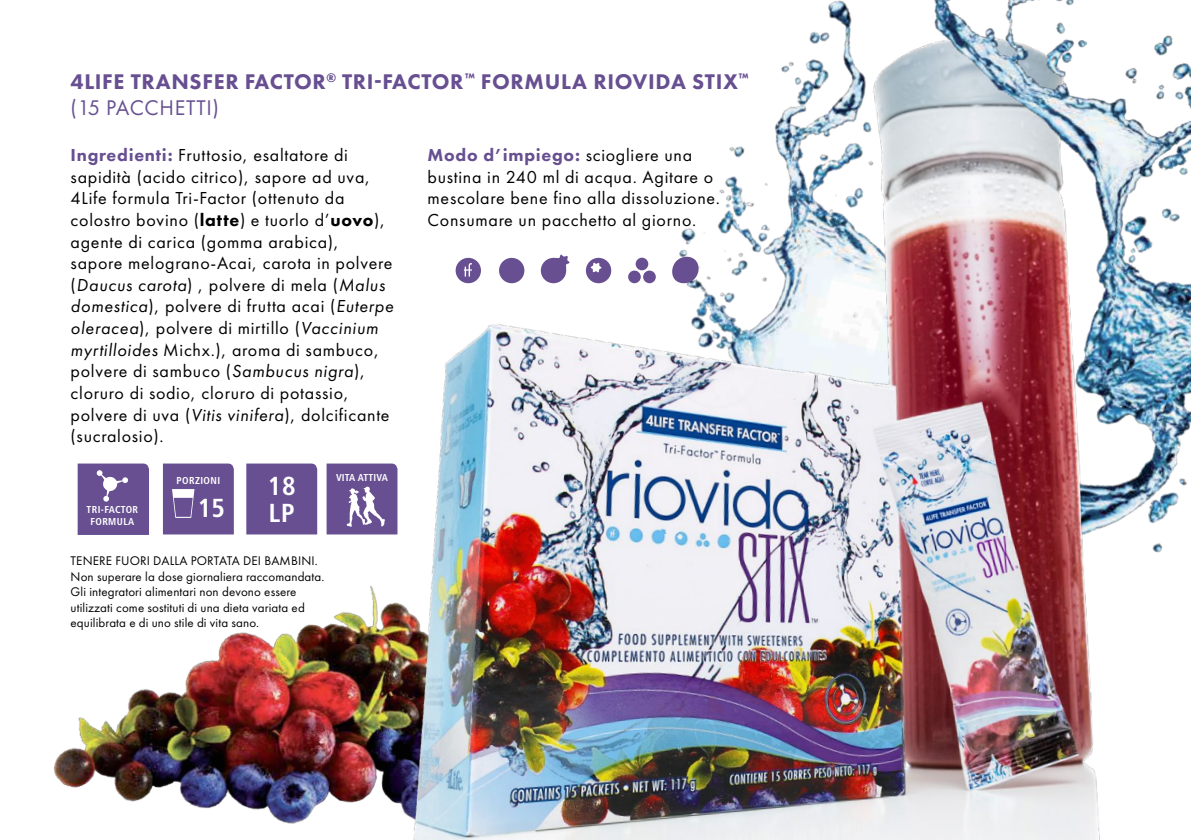
<style>
.page{position:relative;width:1191px;height:840px;background:#fff}
.page>*{position:absolute;margin:0;border:0;box-sizing:border-box;transform-origin:0 0}
.t1{font:700 condensed 26px "Frutiger LT Std";color:#fff}
.t2{font:800 22px/25.6px "Futura PT";letter-spacing:.03em;color:#674f91}
.t3{font:18px/21.6px "Futura PT";letter-spacing:.04em;color:#000}
.t4{font:13px/15.6px "Futura PT";letter-spacing:.01em;color:#000}
.t5{font:700 condensed 10px/12px "Frutiger LT Std";letter-spacing:.04em;color:#fff;text-align:center}
.t6{font:700 condensed 10px "Frutiger LT Std";letter-spacing:.02em;color:#fff}
.s1{font-weight:400}
.s2{font-weight:800;color:#674f91}
.s3{font-weight:800}
.s4{font-style:italic}
</style>
<div class="page">
<img style="left:53px;top:636px;width:177px;height:173px">
<img style="left:1163px;top:170px;width:28px;height:349px">
<img style="left:230px;top:0;width:933px;height:839px">
<img style="left:898px;top:0;width:293px;height:170px">
<svg style="left:326px;top:463px;width:71px;height:71px;background:#79649e"></svg>
<div style="left:246px;top:463px;width:71px;height:71px;background:#674f91"></div>
<svg style="left:78px;top:463px;width:71px;height:71px;background:#705997"></svg>
<svg style="left:163px;top:463px;width:71px;height:71px;background:#6f5997"></svg>
<div style="left:499px;top:258px;width:25px;height:25px;background:#674f91;border-radius:50%"></div>
<div style="left:628px;top:270px;width:13px;height:13px;background:#674f91;border-radius:50%"></div>
<div style="left:643px;top:270px;width:13px;height:13px;background:#674f91;border-radius:50%"></div>
<div style="left:635px;top:257px;width:13px;height:13px;background:#674f91;border-radius:50%"></div>
<svg style="left:670px;top:255px;width:30px;height:30px"></svg>
<svg style="left:586px;top:258px;width:25px;height:25px"></svg>
<div style="left:541px;top:258px;width:25px;height:25px;background:#674f91;border-radius:50%"></div>
<svg style="left:556px;top:254px;width:13px;height:14px"></svg>
<svg style="left:455px;top:258px;width:26px;height:25px"></svg>
<p class="t2" style="left:71px;top:69px;width:679px">4LIFE TRANSFER FACTOR<sup>®</sup> TRI-FACTOR<sup>™</sup> FORMULA RIOVIDA STIX<sup>™ </sup><span class="s1">(15 PACCHETTI)</span></p>
<p class="t3" style="left:71px;top:144px;width:324px"><span class="s2">Ingredienti:</span> Fruttosio, esaltatore di sapidità (acido citrico), sapore ad uva, 4Life formula Tri-Factor (ottenuto da colostro bovino (<span class="s3">latte</span>) e tuorlo d’<span class="s3">uovo</span>), agente di carica (gomma arabica), sapore melograno-Acai, carota in polvere (<span class="s4">Daucus carota</span>) , polvere di mela (<span class="s4">Malus domestica</span>), polvere di frutta acai (<span class="s4">Euterpe oleracea</span>), polvere di mirtillo (<span class="s4">Vaccinium myrtilloides</span> Michx.), aroma di sambuco, polvere di sambuco (<span class="s4">Sambucus nigra</span>), cloruro di sodio, cloruro di potassio, polvere di uva (<span class="s4">Vitis vinifera</span>), dolcificante (sucralosio).</p>
<p class="t5" style="left:87px;top:503px;width:53px">TRI-FACTOR<br>FORMULA</p>
<p class="t5" style="left:177px;top:474px;width:45px">PORZIONI</p>
<p class="t1" style="left:198px;top:492px;width:29px">15</p>
<p class="t1" style="left:268px;top:470px;width:30px">18</p>
<p class="t1" style="left:269px;top:497px;width:28px">LP</p>
<p class="t4" style="left:71px;top:552px;width:255px">TENERE FUORI DALLA PORTATA DEI BAMBINI.<br>Non superare la dose giornaliera raccomandata.<br>Gli integratori alimentari non devono essere utilizzati come sostituti di una dieta variata ed equilibrata e di uno stile di vita sano.</p>
<p class="t6" style="left:336px;top:471px;width:54px">VITA ATTIVA</p>
<p class="t3" style="left:427px;top:144px;width:294px"><span class="s2">Modo d’impiego:</span> sciogliere una bustina in 240 ml di acqua. Agitare o mescolare bene fino alla dissoluzione.<br>Consumare un pacchetto al giorno.</p>
</div>
